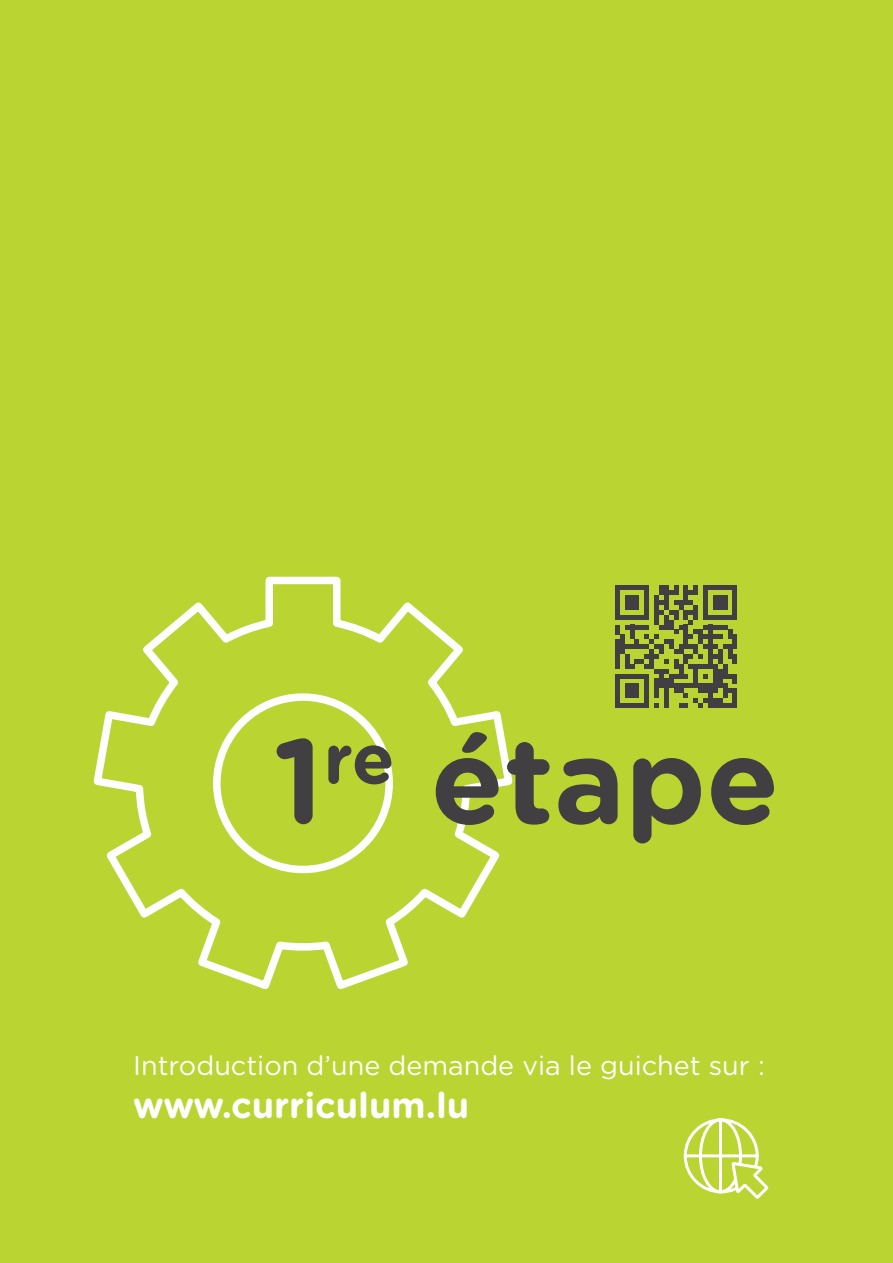
<style>
.page{position:relative;width:893px;height:1263px;background:#bad432}
.page>*{position:absolute;margin:0;border:0;box-sizing:border-box;transform-origin:0 0}
.t1{font:700 120px "Gotham Rounded";color:#413f41}
.t2{font:700 36px "Gotham Rounded";color:#fff}
.t3{font:27px "Gotham Rounded";color:#fff}
</style>
<div class="page">
<svg style="left:93px;top:576px;width:420px;height:414px"></svg>
<svg style="left:683px;top:1118px;width:86px;height:81px"></svg>
<hr style="left:719px;top:1120px;width:3px;height:72px;background:#fff">
<svg style="left:615px;top:585px;width:122px;height:123px"></svg>
<div style="left:732px;top:639px;width:5px;height:10px;background:#413f41"></div>
<div style="left:732px;top:654px;width:5px;height:10px;background:#413f41"></div>
<div style="left:732px;top:674px;width:5px;height:9px;background:#413f41"></div>
<div style="left:732px;top:688px;width:5px;height:10px;background:#413f41"></div>
<div style="left:732px;top:698px;width:5px;height:10px;background:#413f41"></div>
<h1 class="t1" style="left:273px;top:693px;width:508px">1<sup>re</sup> étape</h1>
<p class="t3" style="left:133px;top:1047px;width:633px">Introduction d’une demande via le guichet sur :</p>
<h2 class="t2" style="left:133px;top:1079px;width:338px">www.curriculum.lu</h2>
</div>
